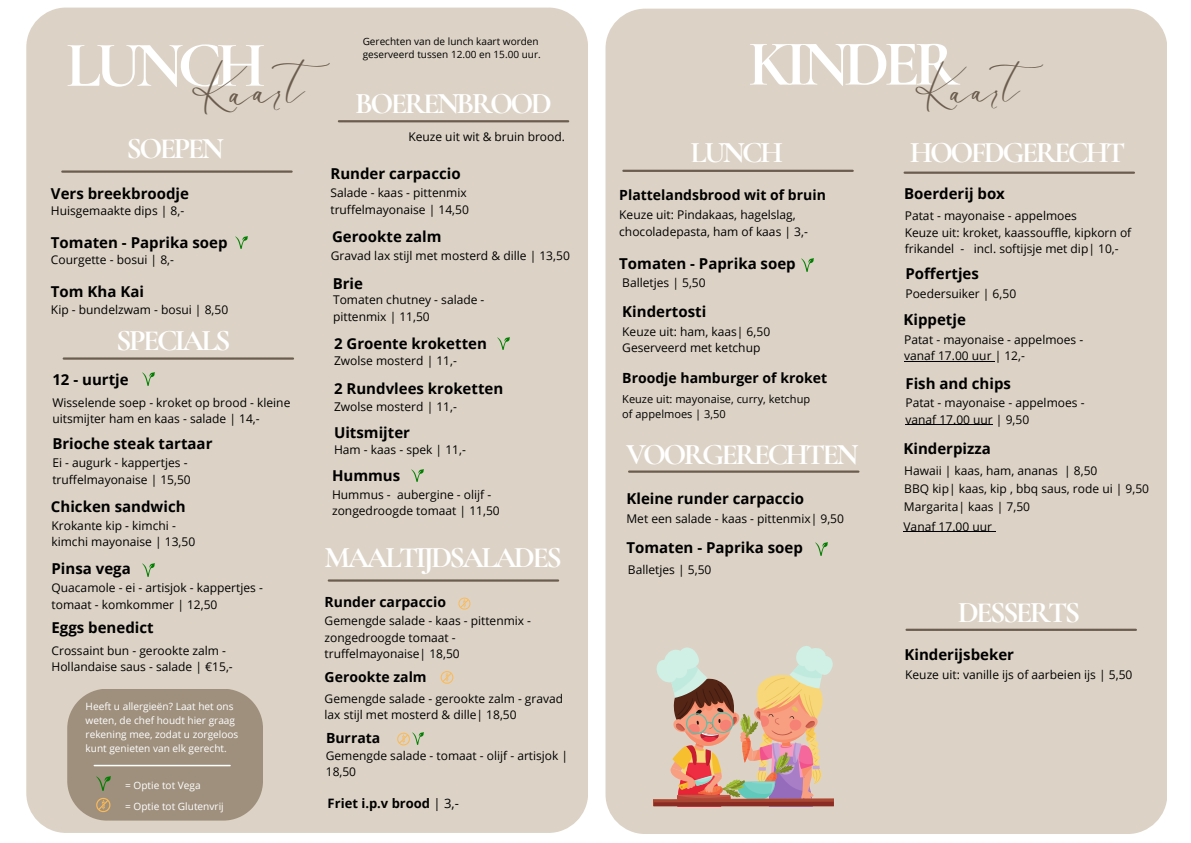
<style>
.page{position:relative;width:1191px;height:843px;background:#fff}
.page>*{position:absolute;margin:0;border:0;box-sizing:border-box;transform-origin:0 0}
.t1{font:700 64.9px "Cormorant Garamond";letter-spacing:-.085em;color:#fff}
.t2{font:34.9px "Le Jour Script";color:#6b5d4f}
.t3{font:32.4px "Le Jour Script";color:#6b5d4f}
.t4{font:700 30px "Cormorant Garamond";letter-spacing:-.085em;color:#fff}
.t5{font:700 15px "Open Sans";color:#000}
.t6{font:700 14px "Open Sans";color:#000}
.t7{font:700 13px "Open Sans";color:#000}
.t8{font:12px/16.5px "Open Sans";color:#000}
.t9{font:11px/15px "Open Sans";color:#000}
.t10{font:10.1px/14.1px "Open Sans";color:#fff}
.t11{font:10px/13.5px "Open Sans";color:#000}
.s1{font-weight:400}
</style>
<div class="page">
<div style="left:605px;top:9px;width:562px;height:824px;background:#dcd3c6;border-radius:40px"></div>
<div style="left:26px;top:8px;width:562px;height:824px;background:#dcd3c6;border-radius:40px"></div>
<svg style="left:236px;top:236px;width:12px;height:13px"></svg>
<hr style="left:62px;top:170px;width:229px;height:3px;background:#6b5d4f">
<hr style="left:64px;top:357px;width:229px;height:2px;background:#6b5d4f">
<svg style="left:497px;top:337px;width:12px;height:12px"></svg>
<hr style="left:329px;top:579px;width:229px;height:2px;background:#6b5d4f">
<hr style="left:339px;top:120px;width:229px;height:2px;background:#6b5d4f">
<svg style="left:653px;top:646px;width:180px;height:160px"></svg>
<svg style="left:801px;top:258px;width:12px;height:13px"></svg>
<svg style="left:815px;top:542px;width:12px;height:13px"></svg>
<hr style="left:629px;top:470px;width:229px;height:2px;background:#6b5d4f">
<hr style="left:623px;top:170px;width:229px;height:2px;background:#6b5d4f">
<hr style="left:904px;top:171px;width:229px;height:3px;background:#6b5d4f">
<hr style="left:906px;top:628px;width:229px;height:2px;background:#6b5d4f">
<svg style="left:142px;top:372px;width:12px;height:13px"></svg>
<svg style="left:142px;top:563px;width:12px;height:13px"></svg>
<svg style="left:458px;top:597px;width:12px;height:12px"></svg>
<svg style="left:440px;top:671px;width:13px;height:12px"></svg>
<svg style="left:397px;top:732px;width:27px;height:13px"></svg>
<hr style="left:904px;top:361px;width:90px;height:1px;background:#000">
<hr style="left:905px;top:424px;width:87px;height:1px;background:#000">
<svg style="left:67px;top:689px;width:196px;height:131px;background:#a29380"></svg>
<hr style="left:94px;top:764px;width:136px;height:2px;background:#fff">
<hr style="left:903px;top:531px;width:88px;height:1px;background:#000">
<svg style="left:411px;top:469px;width:12px;height:12px"></svg>
<p class="t1" style="left:66px;top:26px;width:201px">LUNCH</p>
<p class="t2" style="left:190px;top:71px;width:115px;rotate:-3deg">Kaart</p>
<p class="t4" style="left:127px;top:130px;width:99px">SOEPEN</p>
<p class="t11" style="left:362px;top:34px;width:180px">Gerechten van de lunch kaart worden geserveerd tussen 12.00 en 15.00 uur.</p>
<p class="t4" style="left:355px;top:85px;width:198px">BOERENBROOD</p>
<p class="t8" style="left:408px;top:128px;width:158px">Keuze uit wit &amp; bruin brood.</p>
<h5 class="t5" style="left:51px;top:182px;width:139px">Vers breekbroodje</h5>
<h4 class="t8" style="left:51px;top:202px;width:135px">Huisgemaakte dips | 8,-</h4>
<h5 class="t8" style="left:51px;top:251px;width:125px">Courgette - bosui | 8,-</h5>
<h4 class="t5" style="left:51px;top:281px;width:95px">Tom Kha Kai</h4>
<p class="t8" style="left:51px;top:300px;width:179px">Kip - bundelzwam - bosui | 8,50</p>
<p class="t5" style="left:51px;top:232px;width:178px">Tomaten - Paprika soep</p>
<h2 class="t4" style="left:116px;top:322px;width:116px">SPECIALS</h2>
<h5 class="t5" style="left:52px;top:368px;width:78px">12 - uurtje</h5>
<h4 class="t8" style="left:52px;top:393px;width:239px">Wisselende soep - kroket op brood - kleine uitsmijter ham en kaas - salade | 14,-</h4>
<h5 class="t5" style="left:52px;top:433px;width:162px">Brioche steak tartaar</h5>
<h4 class="t8" style="left:52px;top:454px;width:140px">Ei - augurk - kappertjes - truffelmayonaise | 15,50</h4>
<h5 class="t5" style="left:51px;top:495px;width:136px">Chicken sandwich</h5>
<p class="t8" style="left:51px;top:516px;width:145px">Krokante kip - kimchi - kimchi mayonaise | 13,50</p>
<p class="t5" style="left:51px;top:558px;width:81px">Pinsa vega</p>
<h4 class="t8" style="left:51px;top:579px;width:213px">Quacamole - ei - artisjok - kappertjes - tomaat - komkommer | 12,50</h4>
<h4 class="t5" style="left:51px;top:616px;width:104px">Eggs benedict</h4>
<h5 class="t8" style="left:51px;top:641px;width:183px">Crossaint bun - gerookte zalm -<br>Hollandaise saus - salade | €15,-</h5>
<h5 class="t10" style="left:86px;top:699px;width:154px">Heeft u allergieën? Laat het ons weten, de chef houdt hier graag rekening mee, zodat u zorgeloos kunt genieten van elk gerecht.</h5>
<h4 class="t10" style="left:125px;top:777px;width:77px">= Optie tot Vega</h4>
<p class="t10" style="left:125px;top:798px;width:100px">= Optie tot Glutenvrij</p>
<h5 class="t5" style="left:330px;top:163px;width:132px">Runder carpaccio</h5>
<h4 class="t8" style="left:330px;top:184px;width:140px">Salade - kaas - pittenmix truffelmayonaise | 14,50</h4>
<h5 class="t5" style="left:332px;top:225px;width:111px">Gerookte zalm</h5>
<h4 class="t8" style="left:331px;top:247px;width:240px">Gravad lax stijl met mosterd &amp; dille | 13,50</h4>
<p class="t8" style="left:333px;top:291px;width:153px">Tomaten chutney - salade - pittenmix | 11,50</p>
<h5 class="t8" style="left:334px;top:352px;width:124px">Zwolse mosterd | 11,-</h5>
<h4 class="t5" style="left:334px;top:378px;width:171px">2 Rundvlees kroketten</h4>
<h5 class="t8" style="left:334px;top:397px;width:124px">Zwolse mosterd | 11,-</h5>
<p class="t5" style="left:334px;top:421px;width:77px">Uitsmijter</p>
<p class="t8" style="left:334px;top:441px;width:133px">Ham - kaas - spek | 11,-</p>
<p class="t5" style="left:332px;top:464px;width:70px">Hummus</p>
<p class="t8" style="left:332px;top:485px;width:169px">Hummus - aubergine - olijf - zongedroogde tomaat | 11,50</p>
<p class="t4" style="left:324px;top:539px;width:239px">MAALTIJDSALADES</p>
<h5 class="t5" style="left:333px;top:272px;width:32px">Brie</h5>
<h4 class="t5" style="left:334px;top:332px;width:154px">2 Groente kroketten</h4>
<p class="t6" style="left:324px;top:592px;width:123px">Runder carpaccio</p>
<p class="t8" style="left:324px;top:612px;width:208px">Gemengde salade - kaas - pittenmix - zongedroogde tomaat - truffelmayonaise| 18,50</p>
<h4 class="t8" style="left:324px;top:689px;width:240px">Gemengde salade - gerookte zalm - gravad lax stijl met mosterd &amp; dille| 18,50</h4>
<h5 class="t8" style="left:326px;top:746px;width:244px">Gemengde salade - tomaat - olijf - artisjok |<br>18,50</h5>
<h4 class="t7" style="left:327px;top:794px;width:133px">Friet i.p.v brood <span class="s1">| 3,-</span></h4>
<h2 class="t6" style="left:324px;top:667px;width:103px">Gerookte zalm</h2>
<p class="t6" style="left:326px;top:727px;width:56px">Burrata</p>
<p class="t1" style="left:748px;top:25px;width:213px">KINDER</p>
<h4 class="t3" style="left:913px;top:72px;width:107px;rotate:-3deg">Kaart</h4>
<p class="t4" style="left:690px;top:134px;width:94px">LUNCH</p>
<h5 class="t6" style="left:619px;top:185px;width:208px">Plattelandsbrood wit of bruin</h5>
<h4 class="t8" style="left:619px;top:206px;width:190px">Keuze uit: Pindakaas, hagelslag, chocoladepasta, ham of kaas | 3,-</h4>
<p class="t5" style="left:619px;top:253px;width:178px">Tomaten - Paprika soep</p>
<h5 class="t8" style="left:622px;top:274px;width:85px">Balletjes | 5,50</h5>
<h4 class="t8" style="left:622px;top:323px;width:149px">Keuze uit: ham, kaas| 6,50<br>Geserveerd met ketchup</h4>
<h5 class="t5" style="left:622px;top:301px;width:85px">Kindertosti</h5>
<h4 class="t6" style="left:622px;top:368px;width:206px">Broodje hamburger of kroket</h4>
<h5 class="t9" style="left:622px;top:391px;width:189px">Keuze uit: mayonaise, curry, ketchup of appelmoes | 3,50</h5>
<h4 class="t4" style="left:626px;top:436px;width:234px">VOORGERECHTEN</h4>
<p class="t5" style="left:626px;top:487px;width:179px">Kleine runder carpaccio</p>
<h4 class="t8" style="left:626px;top:509px;width:219px">Met een salade - kaas - pittenmix| 9,50</h4>
<p class="t5" style="left:626px;top:536px;width:178px">Tomaten - Paprika soep</p>
<h5 class="t8" style="left:628px;top:561px;width:85px">Balletjes | 5,50</h5>
<p class="t4" style="left:909px;top:134px;width:217px">HOOFDGERECHT</p>
<h4 class="t5" style="left:904px;top:183px;width:102px">Boerderij box</h4>
<h5 class="t8" style="left:904px;top:207px;width:228px">Patat - mayonaise - appelmoes<br>Keuze uit: kroket, kaassouffle, kipkorn of frikandel - incl. softijsje met dip| 10,-</h5>
<p class="t5" style="left:905px;top:263px;width:75px">Poffertjes</p>
<p class="t8" style="left:905px;top:285px;width:112px">Poedersuiker | 6,50</p>
<p class="t5" style="left:903px;top:309px;width:64px">Kippetje</p>
<h4 class="t8" style="left:904px;top:331px;width:181px">Patat - mayonaise - appelmoes - vanaf 17.00 uur | 12,-</h4>
<h5 class="t5" style="left:905px;top:373px;width:107px">Fish and chips</h5>
<p class="t8" style="left:905px;top:394px;width:181px">Patat - mayonaise - appelmoes - vanaf 17.00 uur | 9,50</p>
<h4 class="t5" style="left:903px;top:438px;width:89px">Kinderpizza</h4>
<p class="t8" style="left:904px;top:461px;width:195px">Hawaii | kaas, ham, ananas | 8,50</p>
<h5 class="t8" style="left:904px;top:480px;width:246px">BBQ kip| kaas, kip , bbq saus, rode ui | 9,50</h5>
<h4 class="t8" style="left:903px;top:498px;width:128px">Margarita| kaas | 7,50</h4>
<p class="t8" style="left:903px;top:517px;width:90px">Vanaf 17.00 uur</p>
<h5 class="t4" style="left:957px;top:594px;width:124px">DESSERTS</h5>
<h5 class="t5" style="left:904px;top:643px;width:111px">Kinderijsbeker</h5>
<h5 class="t8" style="left:905px;top:665px;width:229px">Keuze uit: vanille ijs of aarbeien ijs | 5,50</h5>
</div>
